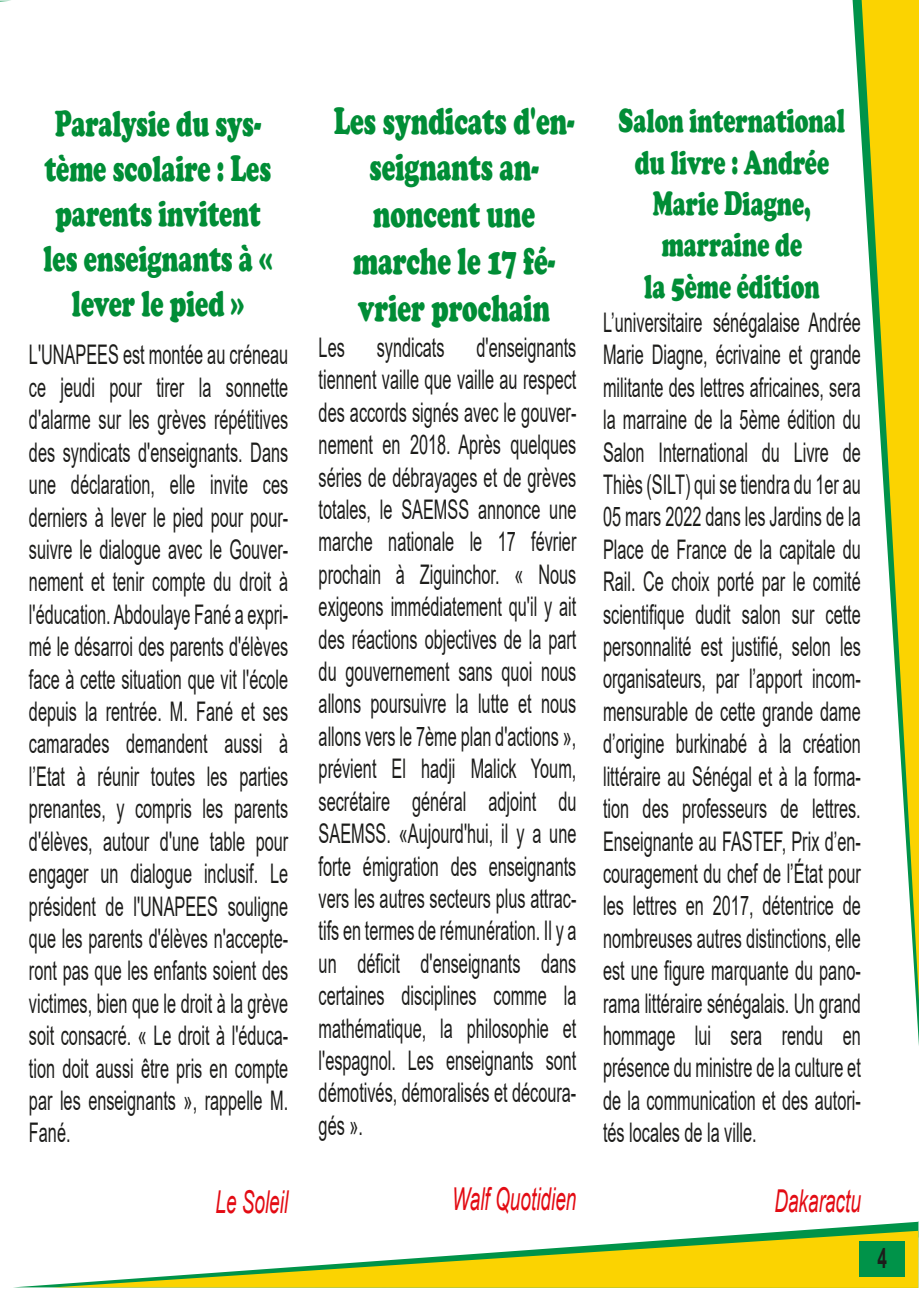
<style>
.page{position:relative;width:919px;height:1289px;background:#fff}
.page>*{position:absolute;margin:0;border:0;box-sizing:border-box;transform-origin:0 0}
.t1{font:900 39px/46.8px "Cooper";color:#008d36;text-align:center;scale:.66 1}
.t2{font:900 37.5px/45px "Cooper";color:#008d36;text-align:center;scale:.66 1}
.t3{font:900 34.5px/41.4px "Cooper";color:#008d36;text-align:center;scale:.66 1}
.t4{font:italic 31.5px "Arial";color:#e30b13;scale:.6 1}
.t5{font:700 28.5px "Arial";color:#1d1d1b;scale:.6 1}
.t6{font:27px/32.4px "Arial";color:#1d1d1b;text-align:justify;scale:.6 1}
</style>
<div class="page">
<svg style="left:19px;top:1221px;width:899px;height:66px"></svg>
<svg style="left:53px;top:1230px;width:865px;height:57px"></svg>
<svg style="left:852px;top:0;width:66px;height:1030px"></svg>
<svg style="left:861px;top:0;width:57px;height:1000px"></svg>
<div style="left:859px;top:1240px;width:45px;height:36px;background:#009349"></div>
<h2 class="t2" style="left:44px;top:101px;width:348px">Paralysie du sys&shy;tème scolaire : Les parents invitent les enseignants à « lever le pied »</h2>
<p class="t6" style="left:29px;top:338px;width:433px">L'UNAPEES est montée au créneau ce jeudi pour tirer la sonnette d'alarme sur les grèves répétitives des syndicats d'enseignants. Dans une déclaration, elle invite ces derniers à lever le pied pour pour&shy;suivre le dialogue avec le Gouver&shy;nement et tenir compte du droit à l'éducation. Abdoulaye Fané a expri&shy;mé le désarroi des parents d'élèves face à cette situation que vit l'école depuis la rentrée. M. Fané et ses camarades demandent aussi à l’Etat à réunir toutes les parties prenantes, y compris les parents d'élèves, autour d'une table pour engager un dialogue inclusif. Le président de l'UNAPEES souligne que les parents d'élèves n'accepte&shy;ront pas que les enfants soient des victimes, bien que le droit à la grève soit consacré. « Le droit à l'éduca&shy;tion doit aussi être pris en compte par les enseignants », rappelle M.<br>Fané.</p>
<p class="t4" style="left:215px;top:1181px;width:123px">Le Soleil</p>
<h1 class="t1" style="left:334px;top:97px;width:366px">Les syndicats d'en&shy;seignants an&shy;noncent une marche le 17 fé&shy;vrier prochain</h1>
<p class="t6" style="left:318px;top:331px;width:431px">Les syndicats d'enseignants tiennent vaille que vaille au respect des accords signés avec le gouver&shy;nement en 2018. Après quelques séries de débrayages et de grèves totales, le SAEMSS annonce une marche nationale le 17 février prochain à Ziguinchor. « Nous exigeons immédiatement qu'il y ait des réactions objectives de la part du gouvernement sans quoi nous allons poursuivre la lutte et nous allons vers le 7ème plan d'actions », prévient El hadji Malick Youm, secrétaire général adjoint du SAEMSS. «Aujourd'hui, il y a une forte émigration des enseignants vers les autres secteurs plus attrac&shy;tifs en termes de rémunération. Il y a un déficit d'enseignants dans certaines disciplines comme la mathématique, la philosophie et l'espagnol. Les enseignants sont démotivés, démoralisés et découra&shy;gés ».</p>
<p class="t4" style="left:452px;top:1178px;width:208px">Walf Quotidien</p>
<p class="t3" style="left:618px;top:100px;width:345px">Salon international du livre : Andrée<br>Marie Diagne, marraine de<br>la 5ème édition</p>
<p class="t6" style="left:603px;top:306px;width:431px">L’universitaire sénégalaise Andrée Marie Diagne, écrivaine et grande militante des lettres africaines, sera la marraine de la 5ème édition du Salon International du Livre de Thiès (SILT) qui se tiendra du 1er au 05 mars 2022 dans les Jardins de la Place de France de la capitale du Rail. Ce choix porté par le comité scientifique dudit salon sur cette personnalité est justifié, selon les organisateurs, par l’apport incom&shy;mensurable de cette grande dame d’origine burkinabé à la création littéraire au Sénégal et à la forma&shy;tion des professeurs de lettres.<br>Enseignante au FASTEF, Prix d’en&shy;couragement du chef de l’État pour les lettres en 2017, détentrice de nombreuses autres distinctions, elle est une figure marquante du pano&shy;rama littéraire sénégalais. Un grand hommage lui sera rendu en présence du ministre de la culture et de la communication et des autori&shy;tés locales de la ville.</p>
<p class="t4" style="left:774px;top:1180px;width:146px">Dakaractu</p>
<p class="t5" style="left:877px;top:1237px;width:17px">4</p>
</div>
